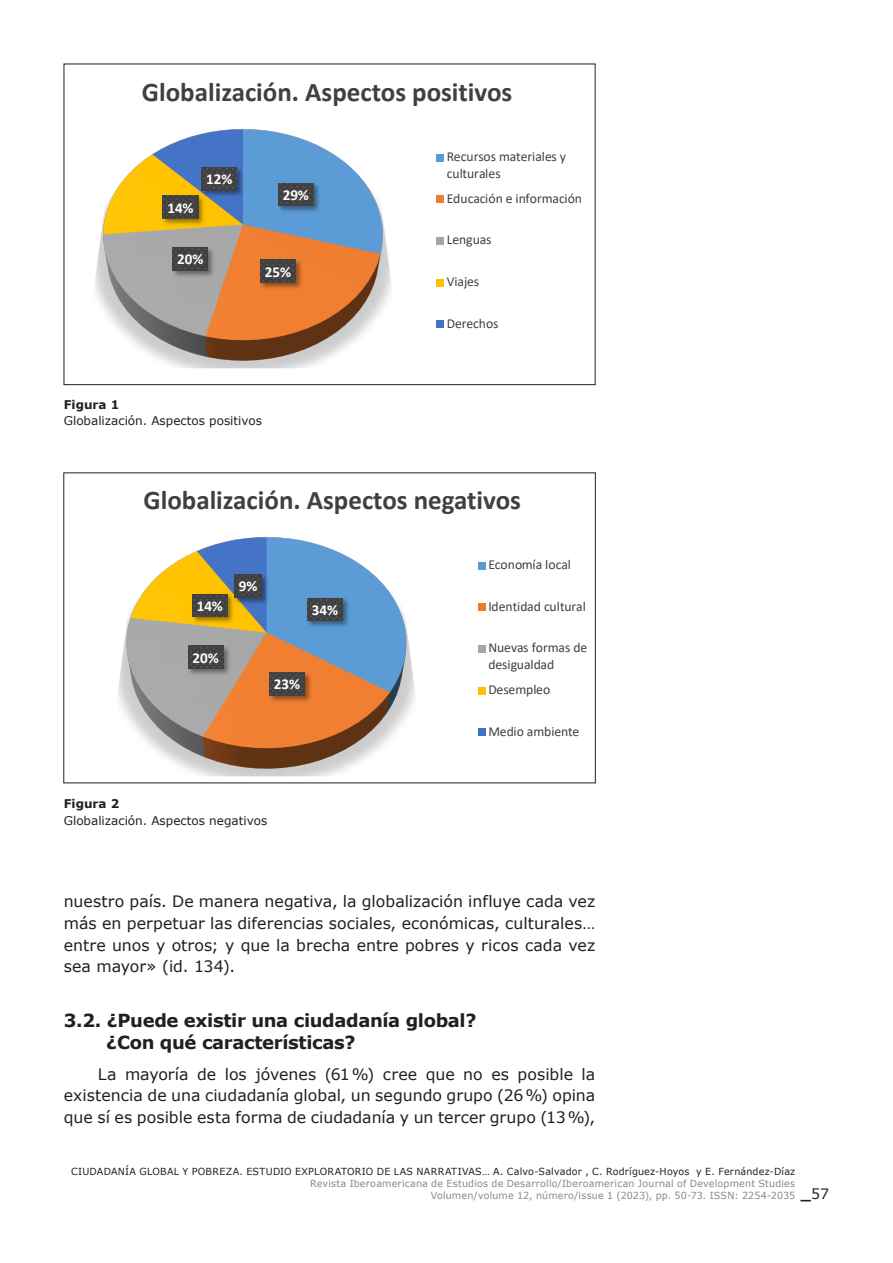
<style>
.page{position:relative;width:893px;height:1263px;background:#fff}
.page>*{position:absolute;margin:0;border:0;box-sizing:border-box;transform-origin:0 0}
.t1{font:700 27px "Calibri";color:#404040}
.t2{font:700 18px/22.5px "Verdana";letter-spacing:-.02em;color:#231f20}
.t3{font:18px "Times New Roman";color:#000}
.t4{font:15.75px/21.8px "Verdana";color:#231f20;text-align:justify}
.t5{font:700 15.15px "Calibri";letter-spacing:-.005em;color:#fff}
.t6{font:14.25px "Verdana";color:#231f20}
.t7{font:13.65px/16.5px "Calibri";color:#404040}
.t8{font:12px "Verdana";color:#231f20}
.t9{font:700 12px "Verdana";color:#231f20}
.t10{font:9.75px/12px "Verdana";letter-spacing:.02em;color:#88888b;text-align:right}
.t11{font:9.75px "Verdana";letter-spacing:.02em;color:#231f20}
.s1{font-weight:700}
</style>
<div class="page">
<img style="left:94px;top:129px;width:298px;height:240px">
<img style="left:275px;top:180px;width:48px;height:35px">
<svg style="left:278px;top:183px;width:35px;height:23px"></svg>
<img style="left:257px;top:257px;width:48px;height:35px">
<svg style="left:260px;top:260px;width:36px;height:23px"></svg>
<img style="left:169px;top:244px;width:49px;height:36px">
<svg style="left:173px;top:248px;width:35px;height:22px"></svg>
<img style="left:160px;top:193px;width:48px;height:35px">
<svg style="left:163px;top:196px;width:35px;height:23px"></svg>
<img style="left:199px;top:164px;width:48px;height:36px">
<svg style="left:202px;top:168px;width:35px;height:22px"></svg>
<div style="left:436px;top:154px;width:8px;height:7px;background:#5b9bd5"></div>
<div style="left:436px;top:196px;width:8px;height:7px;background:#ed7d31"></div>
<div style="left:436px;top:237px;width:8px;height:8px;background:#a5a5a5"></div>
<div style="left:436px;top:279px;width:8px;height:7px;background:#ffc000"></div>
<div style="left:436px;top:320px;width:8px;height:8px;background:#4472c4"></div>
<img style="left:118px;top:537px;width:297px;height:240px">
<img style="left:304px;top:595px;width:48px;height:35px">
<svg style="left:307px;top:598px;width:36px;height:23px"></svg>
<img style="left:266px;top:669px;width:48px;height:36px">
<svg style="left:269px;top:672px;width:36px;height:23px"></svg>
<img style="left:185px;top:642px;width:48px;height:36px">
<svg style="left:188px;top:646px;width:35px;height:23px"></svg>
<img style="left:189px;top:591px;width:48px;height:35px">
<svg style="left:192px;top:594px;width:35px;height:23px"></svg>
<img style="left:231px;top:571px;width:41px;height:36px">
<svg style="left:234px;top:575px;width:28px;height:22px"></svg>
<div style="left:478px;top:562px;width:7px;height:7px;background:#5b9bd5"></div>
<div style="left:478px;top:604px;width:7px;height:7px;background:#ed7d31"></div>
<div style="left:478px;top:645px;width:7px;height:8px;background:#a5a5a5"></div>
<div style="left:478px;top:687px;width:7px;height:7px;background:#ffc000"></div>
<div style="left:478px;top:728px;width:7px;height:8px;background:#4472c4"></div>
<h1 class="t1" style="left:142px;top:72px;width:372px">Globalización. Aspectos positivos</h1>
<p class="t5" style="left:167px;top:197px;width:28px">14%</p>
<p class="t5" style="left:206px;top:168px;width:28px">12%</p>
<p class="t5" style="left:177px;top:249px;width:28px">20%</p>
<p class="t5" style="left:283px;top:184px;width:28px">29%</p>
<p class="t5" style="left:265px;top:261px;width:28px">25%</p>
<p class="t9" style="left:64px;top:397px;width:57px">Figura 1</p>
<p class="t8" style="left:64px;top:413px;width:200px">Globalización. Aspectos positivos</p>
<p class="t7" style="left:447px;top:148px;width:121px">Recursos materiales y culturales</p>
<p class="t7" style="left:447px;top:190px;width:137px">Educación e información</p>
<p class="t7" style="left:447px;top:231px;width:46px">Lenguas</p>
<p class="t7" style="left:447px;top:273px;width:34px">Viajes</p>
<p class="t7" style="left:447px;top:315px;width:53px">Derechos</p>
<h1 class="t1" style="left:144px;top:481px;width:379px">Globalización. Aspectos negativos</h1>
<p class="t5" style="left:197px;top:595px;width:28px">14%</p>
<p class="t5" style="left:193px;top:647px;width:28px">20%</p>
<p class="t5" style="left:239px;top:575px;width:20px">9%</p>
<p class="t5" style="left:312px;top:599px;width:28px">34%</p>
<p class="t5" style="left:274px;top:673px;width:28px">23%</p>
<p class="t9" style="left:64px;top:796px;width:57px">Figura 2</p>
<p class="t8" style="left:64px;top:813px;width:205px">Globalización. Aspectos negativos</p>
<p class="t7" style="left:488px;top:556px;width:84px">Economía local</p>
<p class="t7" style="left:488px;top:598px;width:99px">Identidad cultural</p>
<p class="t7" style="left:488px;top:639px;width:100px">Nuevas formas de desigualdad</p>
<p class="t7" style="left:488px;top:681px;width:63px">Desempleo</p>
<p class="t7" style="left:488px;top:722px;width:93px">Medio ambiente</p>
<p class="t4" style="left:64px;top:891px;width:533px">nuestro país. De manera negativa, la globalización influye cada vez más en perpetuar las diferencias sociales, económicas, culturales… entre unos y otros; y que la brecha entre pobres y ricos cada vez sea mayor» (id. 134).</p>
<p class="t2" style="left:106px;top:1009px;width:372px;text-indent:-43px">3.2. ¿Puede existir una ciudadanía global? ¿Con qué características?</p>
<p class="t4" style="left:64px;top:1063px;width:533px;text-indent:34px">La mayoría de los jóvenes (61%) cree que no es posible la existencia de una ciudadanía global, un segundo grupo (26%) opina que sí es posible esta forma de ciudadanía y un tercer grupo (13%),</p>
<p class="t3" style="left:9px;top:938px;width:251px">Globalización. Aspectos negativos</p>
<p class="t11" style="left:71px;top:1165px;width:725px">CIUDADANÍA GLOBAL Y POBREZA. ESTUDIO EXPLORATORIO DE LAS NARRATIVAS… A. Calvo-Salvador , C. Rodríguez-Hoyos y E. Fernández-Díaz</p>
<p class="t10" style="left:310px;top:1178px;width:487px">Revista Iberoamericana de Estudios de Desarrollo/Iberoamerican Journal of Development Studies<br>Volumen/volume 12, número/issue 1 (2023), pp. 50-73. ISSN: 2254-2035</p>
<p class="t6" style="left:801px;top:1185px;width:30px"><span class="s1">_</span>57</p>
</div>
